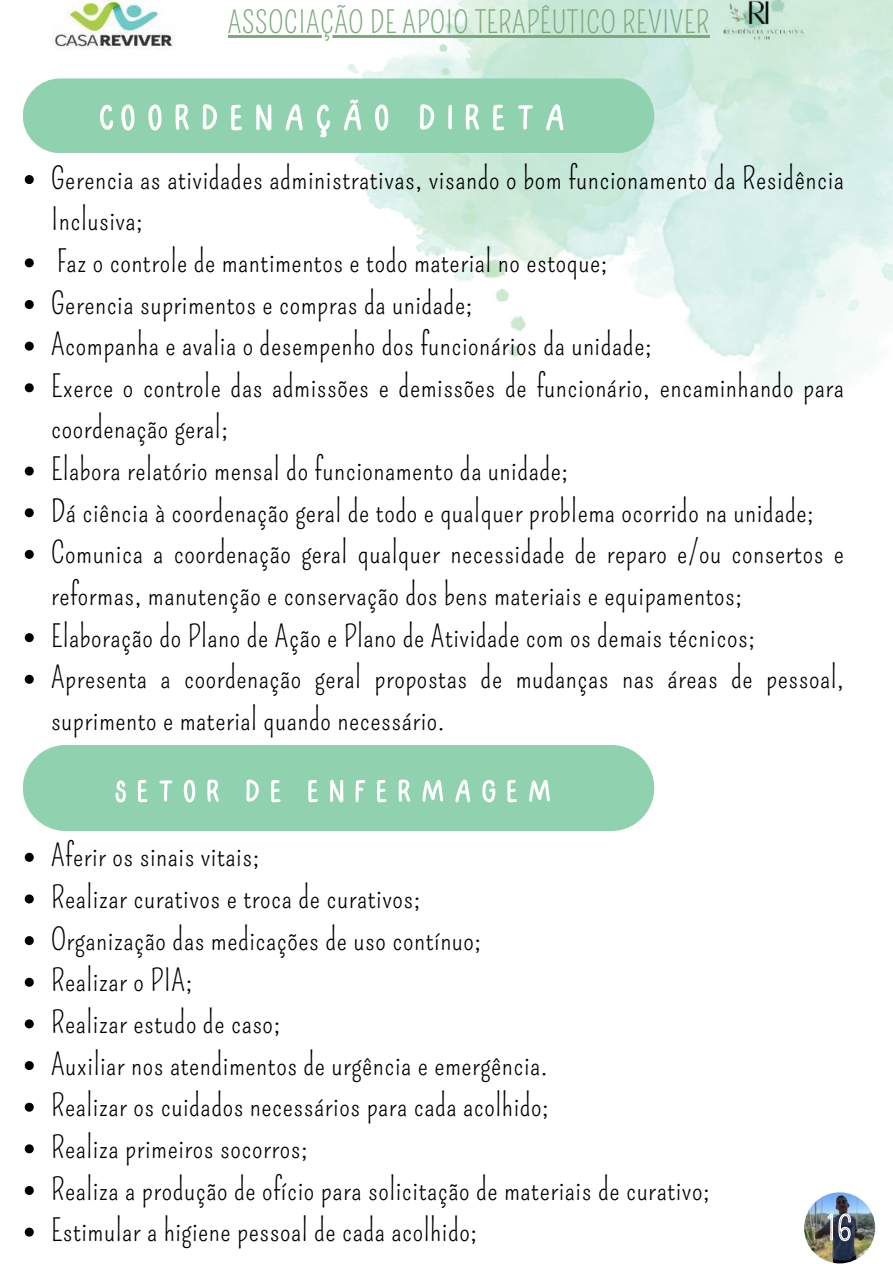
<style>
.page{position:relative;width:893px;height:1264px;background:#fff}
.page>*{position:absolute;margin:0;border:0;box-sizing:border-box;transform-origin:0 0}
.t1{font:74.25px "Better Together Spaced";color:#fff}
.t2{font:64.5px "Better Together Spaced";color:#fff}
.t3{font:30px/41.7px "Pompiere";letter-spacing:.02em;color:#000}
.t4{font:30px "Pompiere";letter-spacing:.02em;color:#7daa7b}
</style>
<div class="page">
<img style="left:53px;top:0;width:120px;height:49px">
<img style="left:338px;top:0;width:554px;height:397px">
<img style="left:804px;top:1192px;width:71px;height:71px;border-radius:50%">
<hr style="left:228px;top:35px;width:481px;height:2px;background:#7daa7b">
<svg style="left:25px;top:175px;width:9px;height:9px"></svg>
<svg style="left:25px;top:258px;width:9px;height:9px"></svg>
<svg style="left:25px;top:300px;width:9px;height:9px"></svg>
<svg style="left:25px;top:341px;width:9px;height:9px"></svg>
<svg style="left:25px;top:383px;width:9px;height:9px"></svg>
<svg style="left:25px;top:466px;width:9px;height:9px"></svg>
<svg style="left:25px;top:508px;width:9px;height:9px"></svg>
<svg style="left:25px;top:550px;width:9px;height:9px"></svg>
<svg style="left:25px;top:633px;width:9px;height:9px"></svg>
<svg style="left:25px;top:674px;width:9px;height:9px"></svg>
<div style="left:23px;top:78px;width:631px;height:75px;background:#90d2b0;border-radius:37px"></div>
<div style="left:23px;top:745px;width:631px;height:86px;background:#90d2b0;border-radius:43px"></div>
<svg style="left:25px;top:852px;width:9px;height:9px"></svg>
<svg style="left:25px;top:894px;width:9px;height:9px"></svg>
<svg style="left:25px;top:936px;width:9px;height:9px"></svg>
<svg style="left:25px;top:977px;width:9px;height:9px"></svg>
<svg style="left:25px;top:1019px;width:9px;height:9px"></svg>
<svg style="left:25px;top:1061px;width:9px;height:9px"></svg>
<svg style="left:25px;top:1102px;width:9px;height:9px"></svg>
<svg style="left:25px;top:1144px;width:9px;height:9px"></svg>
<svg style="left:25px;top:1186px;width:9px;height:8px"></svg>
<svg style="left:25px;top:1227px;width:9px;height:9px"></svg>
<svg style="left:826px;top:1212px;width:25px;height:51px"></svg>
<img style="left:700px;top:0;width:122px;height:59px">
<p class="t4" style="left:228px;top:5px;width:483px">ASSOCIAÇÃO DE APOIO TERAPÊUTICO REVIVER</p>
<h1 class="t1" style="left:100px;top:75px;width:479px">COORDENAÇÃO DIRETA</h1>
<p class="t3" style="left:51px;top:158px;width:794px">Gerencia as atividades administrativas, visando o bom funcionamento da Residência Inclusiva;<br>Faz o controle de mantimentos e todo material no estoque;<br>Gerencia suprimentos e compras da unidade;<br>Acompanha e avalia o desempenho dos funcionários da unidade;<br>Exerce o controle das admissões e demissões de funcionário, encaminhando para coordenação geral;<br>Elabora relatório mensal do funcionamento da unidade;<br>Dá ciência à coordenação geral de todo e qualquer problema ocorrido na unidade; Comunica a coordenação geral qualquer necessidade de reparo e/ou consertos e reformas, manutenção e conservação dos bens materiais e equipamentos; Elaboração do Plano de Ação e Plano de Atividade com os demais técnicos; Apresenta a coordenação geral propostas de mudanças nas áreas de pessoal, suprimento e material quando necessário.</p>
<h2 class="t2" style="left:115px;top:754px;width:448px">SETOR DE ENFERMAGEM</h2>
<p class="t3" style="left:51px;top:835px;width:660px">Aferir os sinais vitais;<br>Realizar curativos e troca de curativos;<br>Organização das medicações de uso contínuo;<br>Realizar o PIA;<br>Realizar estudo de caso;<br>Auxiliar nos atendimentos de urgência e emergência.<br>Realizar os cuidados necessários para cada acolhido;<br>Realiza primeiros socorros;<br>Realiza a produção de ofício para solicitação de materiais de curativo; Estimular a higiene pessoal de cada acolhido;</p>
</div>
